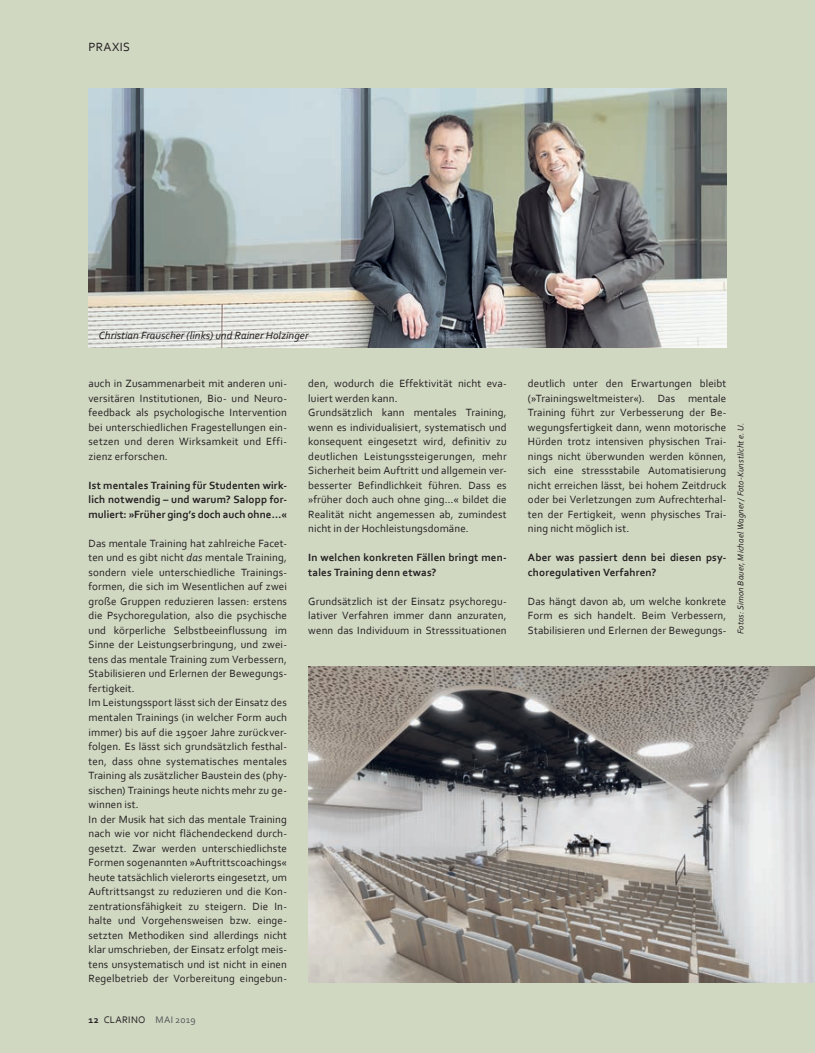
<style>
.page{position:relative;width:815px;height:1053px;background:#fff}
.page>*{position:absolute;margin:0;border:0;box-sizing:border-box;transform-origin:0 0}
.t1{font:12.5px "Corbel Clarino";letter-spacing:.025em;color:#231f20}
.t2{font:11px/14.5px "Corbel Clarino";letter-spacing:.01em;color:#231f20;text-align:justify}
.t3{font:11px/14.5px "Corbel Clarino Bold";letter-spacing:.01em;color:#231f20}
.t4{font:11px "Corbel Clarino Italic";letter-spacing:.005em;color:#231f20}
.t5{font:10px "Corbel Clarino";letter-spacing:.03em;color:#231f20}
.t6{font:8.75px "Corbel Clarino Italic";letter-spacing:.015em;color:#231f20}
.s1{font-family:"Corbel Clarino Italic"}
.s2{font-family:"Corbel Clarino Bold"}
.s3{color:#57585a}
</style>
<div class="page">
<div style="left:0;top:0;width:815px;height:1052px;background:#d0d8c2"></div>
<img style="left:89px;top:89px;width:637px;height:258px">
<img style="left:308px;top:666px;width:507px;height:315px">
<p class="t1" style="left:89px;top:39px;width:43px">PRAXIS</p>
<p class="t4" style="left:99px;top:328px;width:211px">Christian Frauscher (links) und Rainer Holzinger</p>
<p class="t2" style="left:89px;top:376px;width:200px">auch in Zusammenarbeit mit anderen uni&shy;versitären Institutionen, Bio- und Neuro&shy;feedback als psychologische Intervention bei unterschiedlichen Fragestellungen ein&shy;setzen und deren Wirksamkeit und Effi&shy;zienz erforschen.</p>
<p class="t3" style="left:89px;top:477px;width:200px;text-align:justify">Ist mentales Training für Studenten wirk&shy;lich notwendig – und warum? Salopp for&shy;muliert: »Früher ging’s doch auch ohne…«</p>
<p class="t2" style="left:89px;top:535px;width:200px;text-align:left">Das mentale Training hat zahlreiche Facet&shy;ten und es gibt nicht <span class="s1">das</span> mentale Training, sondern viele unterschiedliche Trainings&shy;formen, die sich im Wesentlichen auf zwei große Gruppen reduzieren lassen: erstens die Psychoregulation, also die psychische und körperliche Selbstbeeinflussung im Sinne der Leistungserbringung, und zwei&shy;tens das mentale Training zum Verbessern, Stabilisieren und Erlernen der Bewegungs&shy;fertigkeit.<br>Im Leistungssport lässt sich der Einsatz des mentalen Trainings (in welcher Form auch immer) bis auf die 1950er Jahre zurückver&shy;folgen. Es lässt sich grundsätzlich festhal&shy;ten, dass ohne systematisches mentales Training als zusätzlicher Baustein des (phy&shy;sischen) Trainings heute nichts mehr zu ge&shy;winnen ist.<br>In der Musik hat sich das mentale Training nach wie vor nicht flächendeckend durch&shy;gesetzt. Zwar werden unterschiedlichste Formen sogenannten »Auftrittscoachings« heute tatsächlich vielerorts eingesetzt, um Auftrittsangst zu reduzieren und die Kon&shy;zentrationsfähigkeit zu steigern. Die In&shy;halte und Vorgehensweisen bzw. einge&shy;setzten Methodiken sind allerdings nicht klar umschrieben, der Einsatz erfolgt meis&shy;tens unsystematisch und ist nicht in einen Regelbetrieb der Vorbereitung eingebun-</p>
<p class="t5" style="left:89px;top:1013px;width:109px"><span class="s2">12</span> CLARINO <span class="s3">MAI 2019</span></p>
<p class="t2" style="left:308px;top:376px;width:200px;text-align:left">den, wodurch die Effektivität nicht eva&shy;luiert werden kann.<br>Grundsätzlich kann mentales Training, wenn es individualisiert, systematisch und konsequent eingesetzt wird, definitiv zu deutlichen Leistungssteigerungen, mehr Sicherheit beim Auftritt und allgemein ver&shy;besserter Befindlichkeit führen. Dass es »früher doch auch ohne ging…« bildet die Realität nicht angemessen ab, zumindest nicht in der Hochleistungsdomäne.</p>
<p class="t3" style="left:308px;top:550px;width:200px">In welchen konkreten Fällen bringt men&shy;tales Training denn etwas?</p>
<p class="t2" style="left:308px;top:593px;width:200px">Grundsätzlich ist der Einsatz psychoregu&shy;lativer Verfahren immer dann anzuraten, wenn das Individuum in Stresssituationen</p>
<p class="t2" style="left:528px;top:376px;width:200px">deutlich unter den Erwartungen bleibt (»Trainingsweltmeister«). Das mentale Training führt zur Verbesserung der Be&shy;wegungsfertigkeit dann, wenn motorische Hürden trotz intensiven physischen Trai&shy;nings nicht überwunden werden können, sich eine stressstabile Automatisierung nicht erreichen lässt, bei hohem Zeitdruck oder bei Verletzungen zum Aufrechterhal&shy;ten der Fertigkeit, wenn physisches Trai&shy;ning nicht möglich ist.</p>
<p class="t3" style="left:528px;top:550px;width:200px">Aber was passiert denn bei diesen psy&shy;choregulativen Verfahren?</p>
<p class="t2" style="left:528px;top:593px;width:200px">Das hängt davon ab, um welche konkrete Form es sich handelt. Beim Verbessern, Stabilisieren und Erlernen der Bewegungs-</p>
<p class="t6" style="left:735px;top:634px;width:213px;rotate:-90deg">Fotos: Simon Bauer, Michael Wagner / Foto-Kunstlicht e. U.</p>
</div>
